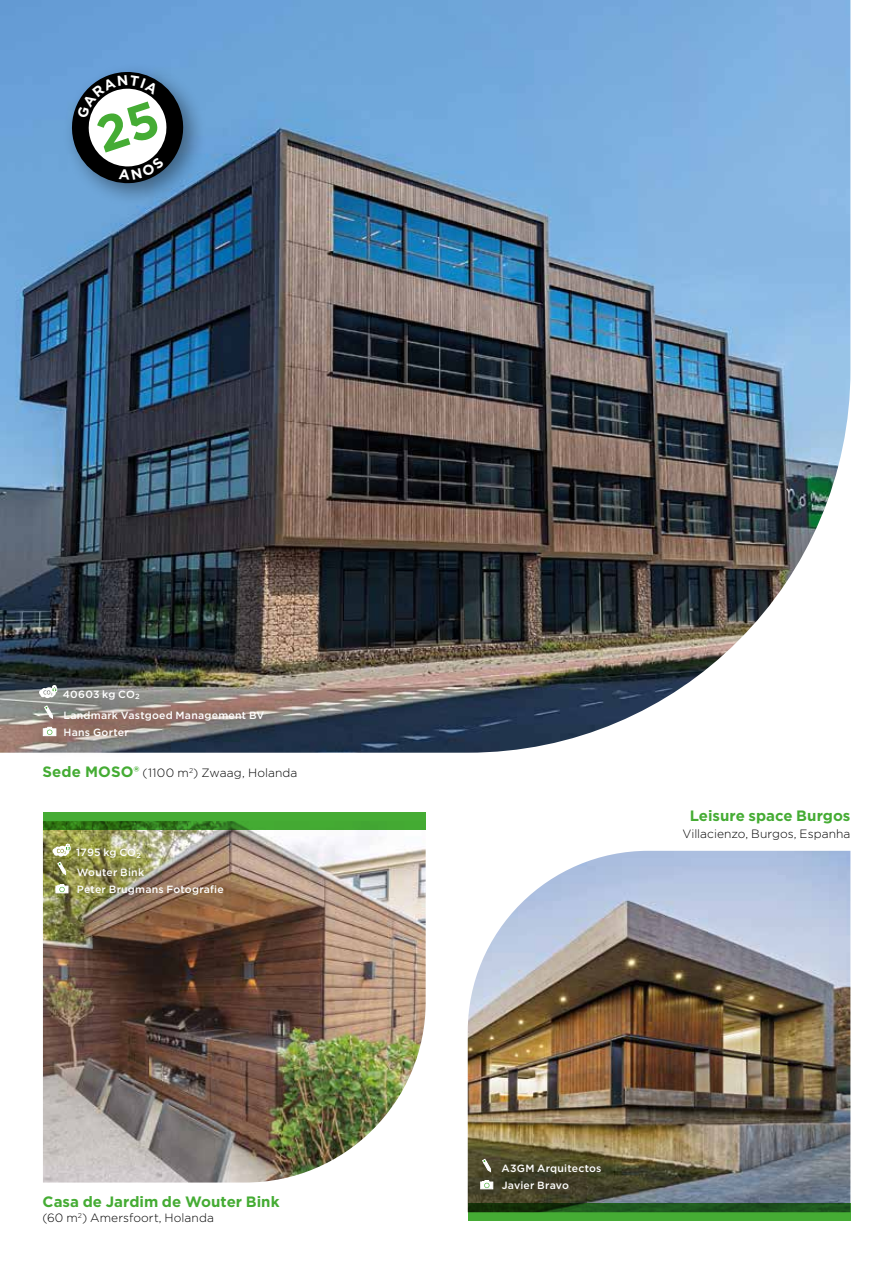
<style>
.page{position:relative;width:893px;height:1263px;background:#fff}
.page>*{position:absolute;margin:0;border:0;box-sizing:border-box;transform-origin:0 0}
.t1{font:700 15px "Gotham";color:#45ac34}
.t2{font:300 12px "Gotham";letter-spacing:.005em;color:#000}
.t3{font:500 10.5px/17px "Gotham";letter-spacing:.02em;color:#fff}
.s1{font-weight:700;font-size:15px;color:#45ac34}
</style>
<div class="page">
<img style="left:468px;top:851px;width:382px;height:353px">
<svg style="left:468px;top:1204px;width:382px;height:17px;background:#35882a"></svg>
<div style="left:472px;top:1149px;width:152px;height:47px;background:#000;opacity:.4"></div>
<div style="left:492px;top:1152px;width:132px;height:44px;background:#000;opacity:.4"></div>
<div style="left:472px;top:1148px;width:42px;height:46px;background:#000;opacity:.4"></div>
<svg style="left:482px;top:1158px;width:9px;height:11px"></svg>
<div style="left:493px;top:1170px;width:98px;height:43px;background:#000;opacity:.4"></div>
<div style="left:468px;top:1169px;width:49px;height:44px;background:#000;opacity:.4"></div>
<svg style="left:480px;top:1180px;width:13px;height:9px"></svg>
<img style="left:0;top:0;width:850px;height:753px">
<div style="left:34px;top:695px;width:252px;height:49px;background:#000;opacity:.4"></div>
<div style="left:52px;top:699px;width:234px;height:45px;background:#000;opacity:.4"></div>
<div style="left:34px;top:695px;width:42px;height:45px;background:#000;opacity:.4"></div>
<svg style="left:44px;top:705px;width:9px;height:10px"></svg>
<div style="left:53px;top:717px;width:97px;height:43px;background:#000;opacity:.4"></div>
<div style="left:31px;top:715px;width:49px;height:45px;background:#000;opacity:.4"></div>
<svg style="left:43px;top:727px;width:13px;height:9px"></svg>
<img style="left:43px;top:830px;width:383px;height:352px">
<div style="left:47px;top:851px;width:42px;height:46px;background:#000;opacity:.4"></div>
<div style="left:66px;top:874px;width:180px;height:44px;background:#000;opacity:.4"></div>
<div style="left:44px;top:873px;width:48px;height:45px;background:#000;opacity:.4"></div>
<svg style="left:56px;top:884px;width:12px;height:9px"></svg>
<svg style="left:43px;top:812px;width:383px;height:18px;background:#3f9d2d"></svg>
<svg style="left:39px;top:685px;width:14px;height:13px"></svg>
<div style="left:53px;top:679px;width:108px;height:43px;background:#000;opacity:.4"></div>
<svg style="left:52px;top:844px;width:15px;height:31px"></svg>
<div style="left:67px;top:837px;width:95px;height:43px;background:#000;opacity:.4"></div>
<div style="left:62px;top:62px;width:145px;height:145px;background:#000;opacity:.4"></div>
<svg style="left:65px;top:71px;width:125px;height:113px"></svg>
<p class="t3" style="left:63px;top:686px;width:78px">40603 kg CO<sub>2</sub></p>
<p class="t3" style="left:64px;top:706px;width:202px">Landmark Vastgoed Management BV<br>Hans Gorter</p>
<p class="t2" style="left:43px;top:766px;width:256px"><span class="s1">Sede MOSO®</span> (1100 m<sup>2</sup>) Zwaag, Holanda</p>
<p class="t3" style="left:76px;top:844px;width:66px">1795 kg CO<sub>2</sub></p>
<p class="t3" style="left:77px;top:863px;width:149px">Wouter Bink<br>Peter Brugmans Fotografie</p>
<h1 class="t1" style="left:43px;top:1192px;width:239px">Casa de Jardim de Wouter Bink</h1>
<p class="t2" style="left:43px;top:1210px;width:173px">(60 m<sup>2</sup>) Amersfoort, Holanda</p>
<h1 class="t1" style="left:690px;top:806px;width:162px">Leisure space Burgos</h1>
<p class="t2" style="left:682px;top:826px;width:170px">Villacienzo, Burgos, Espanha</p>
<p class="t3" style="left:501px;top:1160px;width:101px">A3GM Arquitectos<br>Javier Bravo</p>
</div>
